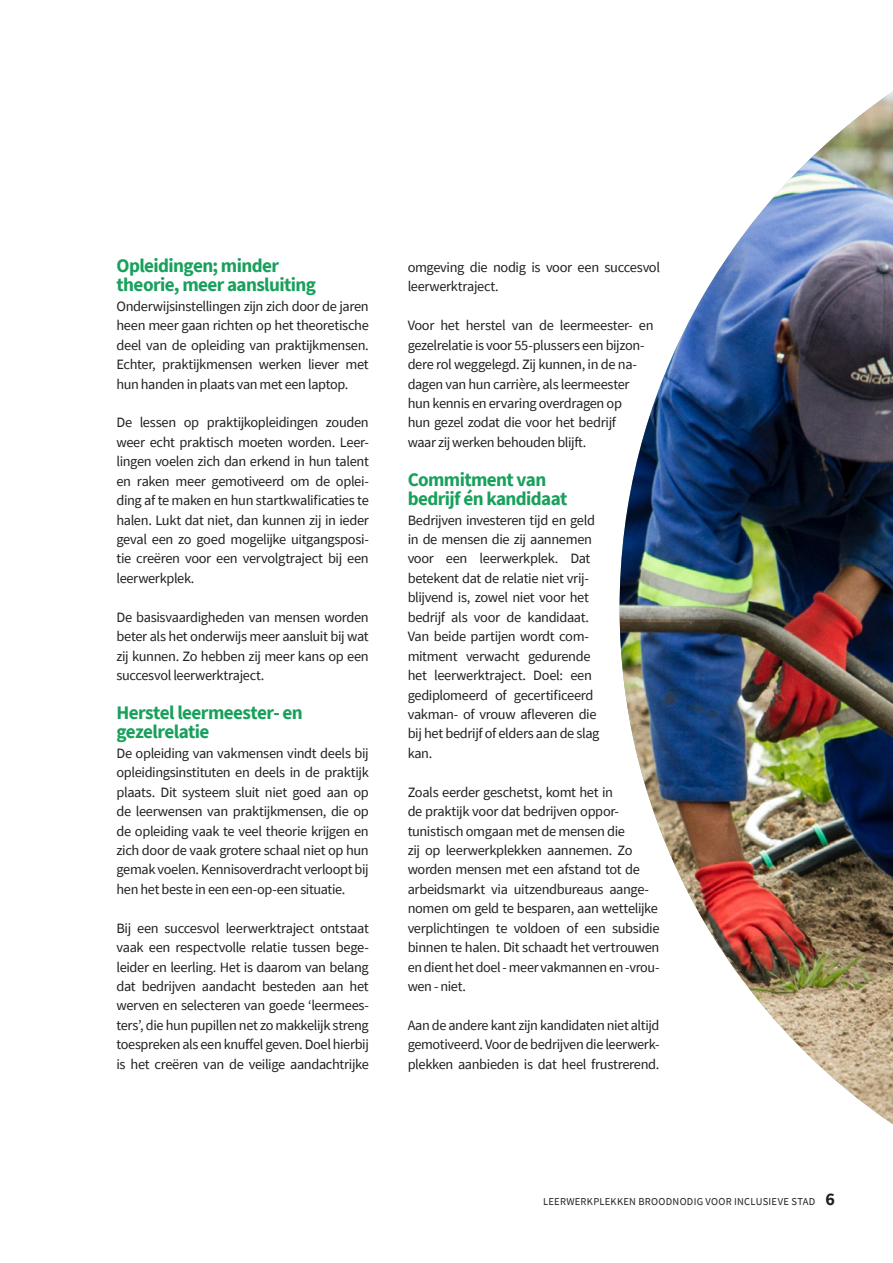
<style>
.page{position:relative;width:893px;height:1263px;background:#fff}
.page>*{position:absolute;margin:0;border:0;box-sizing:border-box;transform-origin:0 0}
.t1{font:700 19.2px/19.5px "Source Sans Pro";letter-spacing:-.03em;color:#19a05d}
.paragraph{font:14.25px/19.5px "Source Sans Pro";letter-spacing:-.025em;color:#231f20;text-align:justify}
.t2{font:10.5px "Source Sans Pro";letter-spacing:.03em;color:#231f20}
.s1{font-weight:700;font-size:18px}
</style>
<div class="page">
<img style="left:620px;top:91px;width:273px;height:1033px">
<p class="t1" style="left:116px;top:256px;width:201px">Opleidingen; minder theorie, meer aansluiting</p>
<p class="paragraph" style="left:116px;top:296px;width:254px">Onderwijsinstellingen zijn zich door de jaren heen meer gaan richten op het theoretische deel van de opleiding van praktijkmensen.<br>Echter, praktijkmensen werken liever met hun handen in plaats van met een laptop.</p>
<p class="paragraph" style="left:116px;top:413px;width:254px">De lessen op praktijkopleidingen zouden weer echt praktisch moeten worden. Leer&shy;lingen voelen zich dan erkend in hun talent en raken meer gemotiveerd om de oplei&shy;ding af te maken en hun startkwalificaties te halen. Lukt dat niet, dan kunnen zij in ieder geval een zo goed mogelijke uitgangsposi&shy;tie creëren voor een vervolgtraject bij een leerwerkplek.</p>
<p class="paragraph" style="left:116px;top:607px;width:254px">De basisvaardigheden van mensen worden beter als het onderwijs meer aansluit bij wat zij kunnen. Zo hebben zij meer kans op een succesvol leerwerktraject.</p>
<p class="t1" style="left:116px;top:702px;width:188px">Herstel leermeester- en gezelrelatie</p>
<p class="paragraph" style="left:116px;top:743px;width:254px">De opleiding van vakmensen vindt deels bij opleidingsinstituten en deels in de praktijk plaats. Dit systeem sluit niet goed aan op de leerwensen van praktijkmensen, die op de opleiding vaak te veel theorie krijgen en zich door de vaak grotere schaal niet op hun gemak voelen. Kennisoverdracht verloopt bij hen het beste in een een-op-een situatie.</p>
<p class="paragraph" style="left:116px;top:918px;width:254px">Bij een succesvol leerwerktraject ontstaat vaak een respectvolle relatie tussen bege&shy;leider en leerling. Het is daarom van belang dat bedrijven aandacht besteden aan het werven en selecteren van goede ‘leermees&shy;ters’, die hun pupillen net zo makkelijk streng toespreken als een knuffel geven. Doel hierbij is het creëren van de veilige aandachtrijke</p>
<p class="paragraph" style="left:408px;top:257px;width:254px">omgeving die nodig is voor een succesvol leerwerktraject.</p>
<p class="paragraph" style="left:408px;top:316px;width:247px;text-align:left">Voor het herstel van de leermeester- en gezelrelatie is voor 55-plussers een bijzon&shy;dere rol weggelegd. Zij kunnen, in de na&shy;dagen van hun carrière, als leermeester hun kennis en ervaring overdragen op<br>hun gezel zodat die voor het bedrijf<br>waar zij werken behouden blijft.</p>
<p class="t1" style="left:408px;top:469px;width:161px">Commitment van bedrijf én kandidaat</p>
<p class="paragraph" style="left:408px;top:510px;width:193px;text-align:left">Bedrijven investeren tijd en geld in de mensen die zij aannemen voor een leerwerkplek. Dat betekent dat de relatie niet vrij&shy;blijvend is, zowel niet voor het bedrijf als voor de kandidaat.<br>Van beide partijen wordt com&shy;mitment verwacht gedurende het leerwerktraject. Doel: een gediplomeerd of gecertificeerd vakman- of vrouw afleveren die bij het bedrijf of elders aan de slag kan.</p>
<p class="paragraph" style="left:408px;top:782px;width:253px;text-align:left">Zoals eerder geschetst, komt het in<br>de praktijk voor dat bedrijven oppor&shy;tunistisch omgaan met de mensen die<br>zij op leerwerkplekken aannemen. Zo worden mensen met een afstand tot de arbeidsmarkt via uitzendbureaus aange&shy;nomen om geld te besparen, aan wettelijke verplichtingen te voldoen of een subsidie binnen te halen. Dit schaadt het vertrouwen en dient het doel - meer vakmannen en -vrou&shy;wen - niet.</p>
<p class="paragraph" style="left:408px;top:1015px;width:253px">Aan de andere kant zijn kandidaten niet altijd gemotiveerd. Voor de bedrijven die leerwerk&shy;plekken aanbieden is dat heel frustrerend.</p>
<p class="t2" style="left:543px;top:1194px;width:293px">LEERWERKPLEKKEN BROODNODIG VOOR INCLUSIEVE STAD <span class="s1">6</span></p>
</div>
